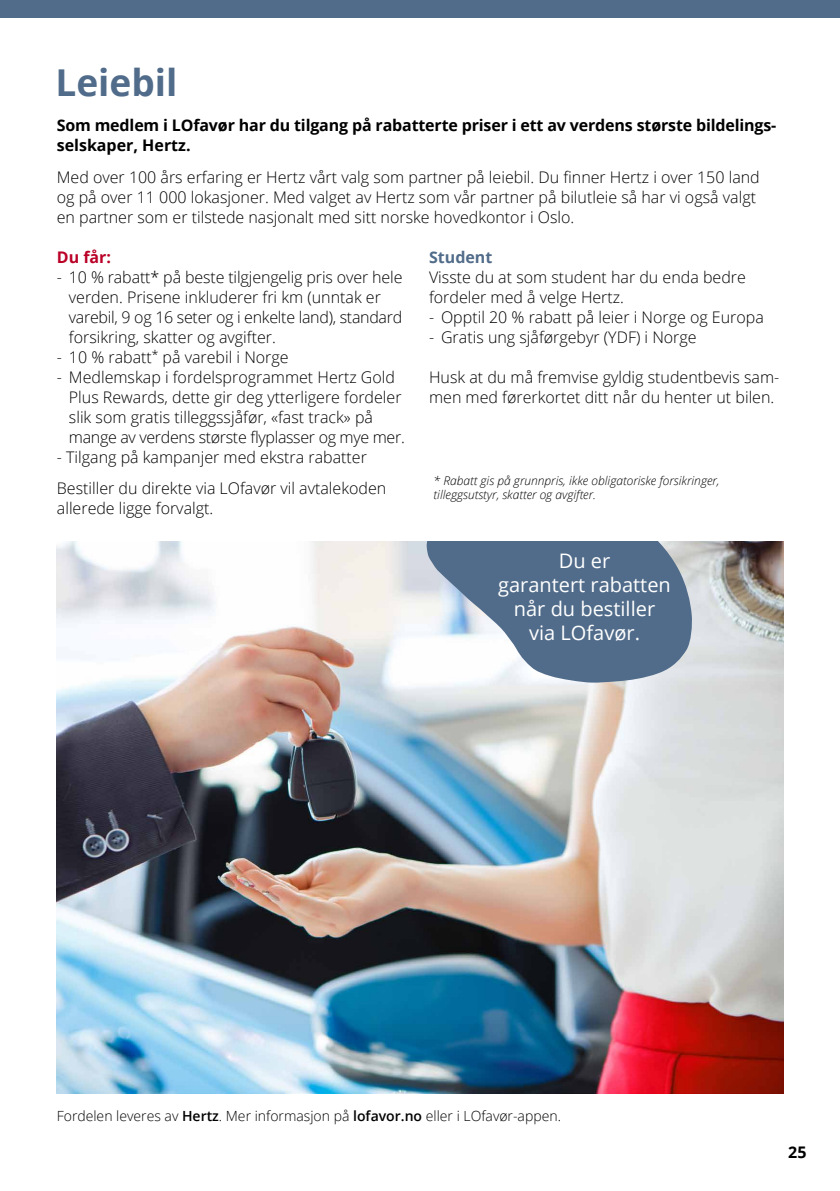
<style>
.page{position:relative;width:840px;height:1191px;background:#fff}
.page>*{position:absolute;margin:0;border:0;box-sizing:border-box;transform-origin:0 0}
.t1{font:700 37px "Open Sans";color:#516c8a}
.t2{font:20px/24px "Open Sans";color:#fff;text-align:center}
.t3{font:300 16px/20px "Open Sans";color:#000}
.t4{font:700 16px/20px "Open Sans";letter-spacing:-.01em;color:#000}
.t5{font:700 16px "Open Sans";color:#516c8a}
.t6{font:700 16px "Open Sans";color:#ba0027}
.t7{font:300 14px "Open Sans";color:#000}
.t8{font:italic 300 12px/14px "Open Sans";color:#000}
.s1{font-weight:600}
</style>
<div class="page">
<div style="left:0;top:0;width:839px;height:17px;background:#516c8a"></div>
<img style="left:57px;top:542px;width:725px;height:551px">
<svg style="left:426px;top:542px;width:266px;height:141px;background:#798ea5"></svg>
<h1 class="t1" style="left:55px;top:57px;width:123px">Leiebil</h1>
<p class="t4" style="left:57px;top:115px;width:720px">Som medlem i LOfavør har du tilgang på rabatterte priser i ett av verdens største bildelings&shy;selskaper, Hertz.</p>
<p class="t3" style="left:57px;top:166px;width:704px">Med over 100 års erfaring er Hertz vårt valg som partner på leiebil. Du finner Hertz i over 150 land og på over 11 000 lokasjoner. Med valget av Hertz som vår partner på bilutleie så har vi også valgt en partner som er tilstede nasjonalt med sitt norske hovedkontor i Oslo.</p>
<p class="t6" style="left:57px;top:246px;width:56px">Du får:</p>
<p class="t3" style="left:69px;top:266px;width:335px;text-indent:-12px">- 10 % rabatt* på beste tilgjengelig pris over hele verden. Prisene inkluderer fri km (unntak er varebil, 9 og 16 seter og i enkelte land), standard forsikring, skatter og avgifter.</p>
<p class="t3" style="left:57px;top:346px;width:233px">- 10 % rabatt<sup>*</sup> på varebil i Norge</p>
<p class="t3" style="left:69px;top:366px;width:337px;text-indent:-12px">- Medlemskap i fordelsprogrammet Hertz Gold Plus Rewards, dette gir deg ytterligere fordeler slik som gratis tilleggssjåfør, «fast track» på mange av verdens største flyplasser og mye mer.</p>
<p class="t3" style="left:57px;top:441px;width:331px;line-height:31.4px">- Tilgang på kampanjer med ekstra rabatter<br>Bestiller du direkte via LOfavør vil avtalekoden</p>
<p class="t3" style="left:57px;top:498px;width:158px">allerede ligge forvalgt.</p>
<p class="t5" style="left:429px;top:246px;width:65px">Student</p>
<p class="t3" style="left:429px;top:266px;width:318px">Visste du at som student har du enda bedre fordeler med å velge Hertz.</p>
<p class="t3" style="left:429px;top:306px;width:336px">- Opptil 20 % rabatt på leier i Norge og Europa</p>
<p class="t3" style="left:429px;top:326px;width:269px">- Gratis ung sjåførgebyr (YDF) i Norge</p>
<p class="t3" style="left:429px;top:366px;width:351px">Husk at du må fremvise gyldig studentbevis sam&shy;men med førerkortet ditt når du henter ut bilen.</p>
<p class="t8" style="left:433px;top:473px;width:287px">* Rabatt gis på grunnpris, ikke obligatoriske forsikringer, tilleggsutstyr, skatter og avgifter.</p>
<p class="t2" style="left:498px;top:548px;width:174px">Du er<br>garantert rabatten når du bestiller<br>via LOfavør.</p>
<p class="t7" style="left:57px;top:1106px;width:505px">Fordelen leveres av <span class="s1">Hertz</span>. Mer informasjon på <span class="s1">lofavor.no</span> eller i LOfavør-appen.</p>
<p class="t4" style="left:787px;top:1141px;width:20px">25</p>
</div>
